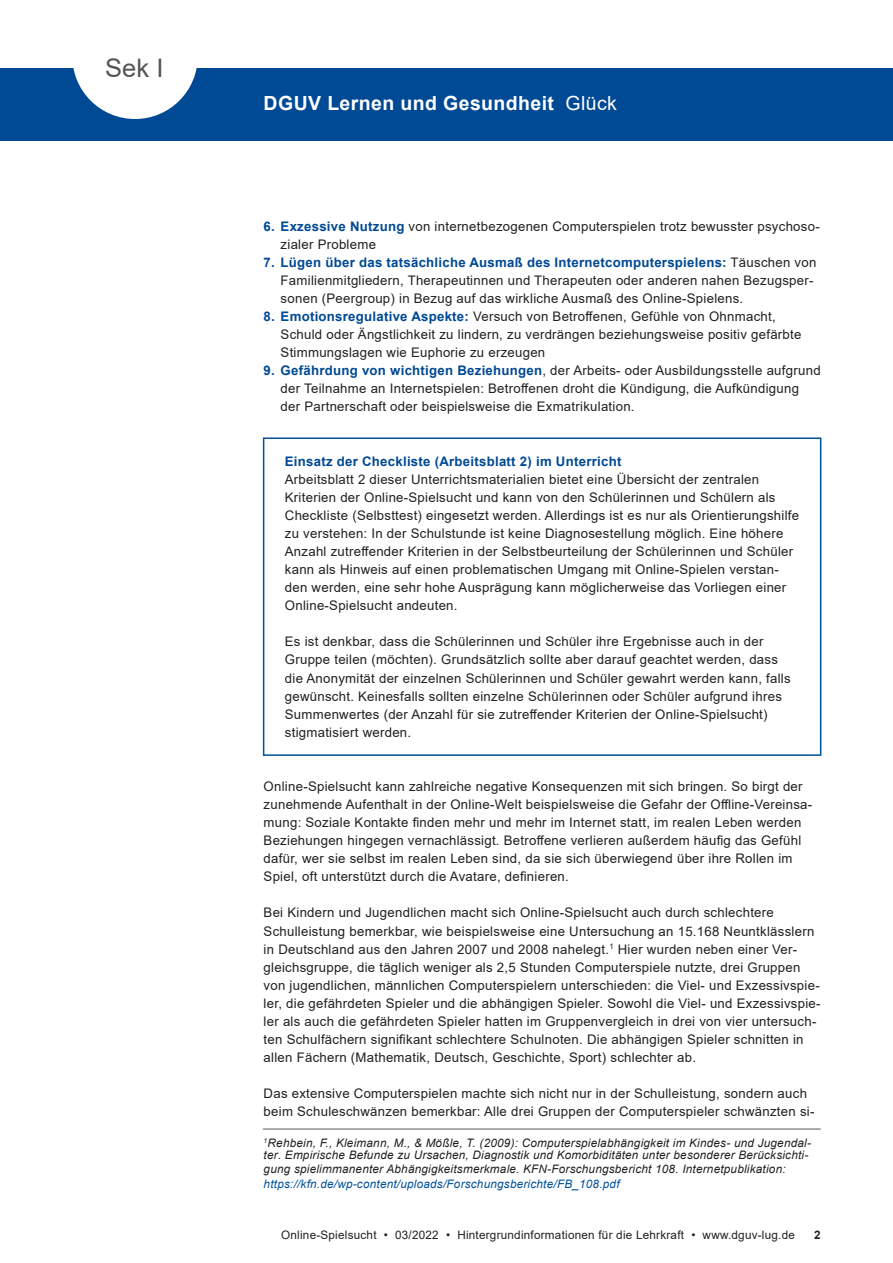
<style>
.page{position:relative;width:893px;height:1263px;background:#fff}
.page>*{position:absolute;margin:0;border:0;box-sizing:border-box;transform-origin:0 0}
.head{font:25.5px "Arial";color:#555}
.t1{font:700 19.5px "Arial";letter-spacing:.02em;color:#fff}
.t2{font:19.5px "Arial";letter-spacing:.02em;color:#fff}
.Fliesstext{font:13.2px/18px "Arial";letter-spacing:.02em;color:#231f20}
.Fliesstext_Aufzaehlu{font:13.2px/18px "Arial";letter-spacing:.02em;color:#231f20}
.Zwischenüberschrift{font:700 13.2px "Arial";letter-spacing:.02em;color:#004994}
.Quelle{font:italic 11.7px/11.7px "Arial";letter-spacing:.02em;color:#231f20}
.fusszeile{font:11.7px "Arial";letter-spacing:.02em;color:#231f20}
.t3{font:700 11.7px "Arial";color:#231f20}
.s1{font-weight:700;color:#004994}
.s2{color:#01519b}
</style>
<div class="page">
<div style="left:0;top:68px;width:893px;height:72px;background:#004994"></div>
<svg style="left:73px;top:68px;width:124px;height:51px"></svg>
<div style="left:263px;top:437px;width:558px;height:319px;border:2px solid #01519b"></div>
<hr style="left:263px;top:1129px;width:558px;height:1px;background:#57585a">
<p class="head" style="left:105px;top:50px;width:60px">Sek I</p>
<p class="t1" style="left:264px;top:89px;width:292px">DGUV Lernen und Gesundheit</p>
<p class="t2" style="left:566px;top:90px;width:53px">Glück</p>
<p class="Fliesstext_Aufzaehlu" style="left:281px;top:217px;width:541px;text-indent:-17px"><span class="s1">6. Exzessive Nutzung</span> von internetbezogenen Computerspielen trotz bewusster psychoso&shy;zialer Probleme</p>
<p class="Fliesstext_Aufzaehlu" style="left:281px;top:253px;width:537px;text-indent:-17px"><span class="s1">7. Lügen über das tatsächliche Ausmaß des Internetcomputerspielens:</span> Täuschen von<br>Familienmitgliedern, Therapeutinnen und Therapeuten oder anderen nahen Bezugsper&shy;sonen (Peergroup) in Bezug auf das wirkliche Ausmaß des Online-Spielens.</p>
<p class="Fliesstext_Aufzaehlu" style="left:281px;top:307px;width:522px;text-indent:-17px"><span class="s1">8. Emotionsregulative Aspekte:</span> Versuch von Betroffenen, Gefühle von Ohnmacht,<br>Schuld oder Ängstlichkeit zu lindern, zu verdrängen beziehungsweise positiv gefärbte<br>Stimmungslagen wie Euphorie zu erzeugen</p>
<p class="Fliesstext_Aufzaehlu" style="left:281px;top:362px;width:541px;text-indent:-17px"><span class="s1">9. Gefährdung von wichtigen Beziehungen</span>, der Arbeits- oder Ausbildungsstelle aufgrund der Teilnahme an Internetspielen: Betroffenen droht die Kündigung, die Aufkündigung der Partnerschaft oder beispielsweise die Exmatrikulation.</p>
<p class="Zwischenüberschrift" style="left:285px;top:452px;width:338px">Einsatz der Checkliste (Arbeitsblatt 2) im Unterricht</p>
<p class="Fliesstext" style="left:285px;top:470px;width:516px">Arbeitsblatt 2 dieser Unterrichtsmaterialien bietet eine Übersicht der zentralen Kriterien der Online-Spielsucht und kann von den Schülerinnen und Schülern als Checkliste (Selbsttest) eingesetzt werden. Allerdings ist es nur als Orientierungshilfe zu verstehen: In der Schulstunde ist keine Diagnosestellung möglich. Eine höhere Anzahl zutreffender Kriterien in der Selbstbeurteilung der Schülerinnen und Schüler kann als Hinweis auf einen problematischen Umgang mit Online-Spielen verstan&shy;den werden, eine sehr hohe Ausprägung kann möglicherweise das Vorliegen einer Online-Spielsucht andeuten.</p>
<p class="Fliesstext" style="left:285px;top:633px;width:507px">Es ist denkbar, dass die Schülerinnen und Schüler ihre Ergebnisse auch in der Gruppe teilen (möchten). Grundsätzlich sollte aber darauf geachtet werden, dass die Anonymität der einzelnen Schülerinnen und Schüler gewahrt werden kann, falls gewünscht. Keinesfalls sollten einzelne Schülerinnen oder Schüler aufgrund ihres Summenwertes (der Anzahl für sie zutreffender Kriterien der Online-Spielsucht) stigmatisiert werden.</p>
<p class="Fliesstext" style="left:264px;top:777px;width:550px">Online-Spielsucht kann zahlreiche negative Konsequenzen mit sich bringen. So birgt der zunehmende Aufenthalt in der Online-Welt beispielsweise die Gefahr der Offline-Vereinsa&shy;mung: Soziale Kontakte finden mehr und mehr im Internet statt, im realen Leben werden Beziehungen hingegen vernachlässigt. Betroffene verlieren außerdem häufig das Gefühl dafür, wer sie selbst im realen Leben sind, da sie sich überwiegend über ihre Rollen im Spiel, oft unterstützt durch die Avatare, definieren.</p>
<p class="Fliesstext" style="left:264px;top:904px;width:559px">Bei Kindern und Jugendlichen macht sich Online-Spielsucht auch durch schlechtere Schulleistung bemerkbar, wie beispielsweise eine Untersuchung an 15.168 Neuntklässlern in Deutschland aus den Jahren 2007 und 2008 nahelegt.<sup>1</sup> Hier wurden neben einer Ver&shy;gleichsgruppe, die täglich weniger als 2,5 Stunden Computerspiele nutzte, drei Gruppen von jugendlichen, männlichen Computerspielern unterschieden: die Viel- und Exzessivspie&shy;ler, die gefährdeten Spieler und die abhängigen Spieler. Sowohl die Viel- und Exzessivspie&shy;ler als auch die gefährdeten Spieler hatten im Gruppenvergleich in drei von vier untersuch&shy;ten Schulfächern signifikant schlechtere Schulnoten. Die abhängigen Spieler schnitten in allen Fächern (Mathematik, Deutsch, Geschichte, Sport) schlechter ab.</p>
<p class="Fliesstext" style="left:264px;top:1084px;width:552px">Das extensive Computerspielen machte sich nicht nur in der Schulleistung, sondern auch beim Schuleschwänzen bemerkbar: Alle drei Gruppen der Computerspieler schwänzten si-</p>
<p class="Quelle" style="left:264px;top:1137px;width:549px"><sup>1</sup>Rehbein, F., Kleimann, M., &amp; Mößle, T. (2009): Computerspielabhängigkeit im Kindes- und Jugendal&shy;ter. Empirische Befunde zu Ursachen, Diagnostik und Komorbiditäten unter besonderer Berücksichti-</p>
<p class="Quelle" style="left:264px;top:1162px;width:523px;line-height:14.9px">gung spielimmanenter Abhängigkeitsmerkmale. KFN-Forschungsbericht 108. Internetpublikation: <span class="s2">https://kfn.de/wp-content/uploads/Forschungsberichte/FB_108.pdf</span></p>
<p class="fusszeile" style="left:281px;top:1227px;width:515px">Online-Spielsucht • 03/2022 • Hintergrundinformationen für die Lehrkraft • www.dguv-lug.de</p>
<p class="t3" style="left:814px;top:1227px;width:8px">2</p>
</div>
